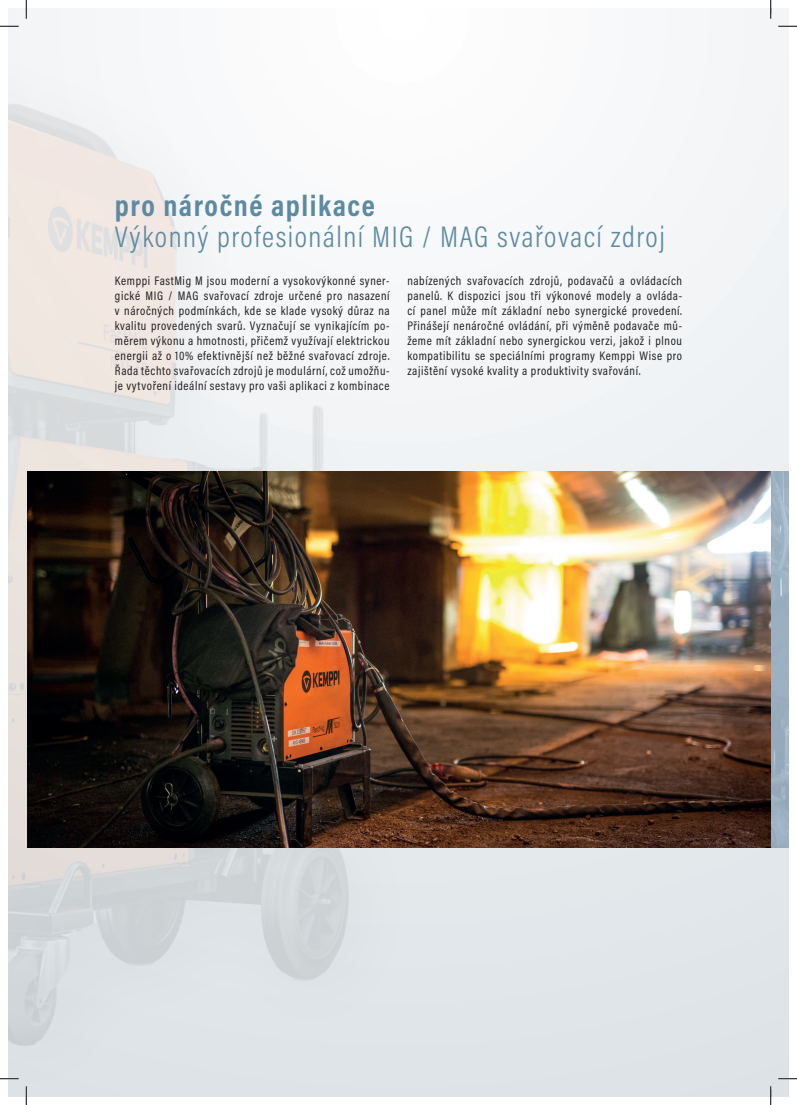
<style>
.page{position:relative;width:797px;height:1105px;background:#fff}
.page>*{position:absolute;margin:0;border:0;box-sizing:border-box;transform-origin:0 0}
.t1{font:300 30px "Acumin Pro Cond";letter-spacing:.05em;color:#5c8aa2}
.t2{font:700 30px "Acumin Pro Cond";letter-spacing:.05em;color:#5c8aa2}
.t3{font:12.5px/15px "Acumin Pro Cond";letter-spacing:.05em;color:#231f20;text-align:justify}
</style>
<div class="page">
<svg style="left:437px;top:9px;width:351px;height:1087px"></svg>
<img style="left:437px;top:471px;width:333px;height:377px">
<svg style="left:770px;top:471px;width:18px;height:440px;background:#a4b5c3"></svg>
<div style="left:9px;top:9px;width:428px;height:1087px;background:#231f20;opacity:.4"></div>
<img style="left:9px;top:32px;width:340px;height:1015px">
<svg style="left:0;top:25px;width:19px;height:2px"></svg>
<svg style="left:778px;top:25px;width:19px;height:2px"></svg>
<svg style="left:0;top:1078px;width:19px;height:1px"></svg>
<svg style="left:778px;top:1078px;width:19px;height:1px"></svg>
<svg style="left:25px;top:0;width:2px;height:19px"></svg>
<svg style="left:25px;top:1086px;width:2px;height:19px"></svg>
<svg style="left:770px;top:0;width:1px;height:19px"></svg>
<svg style="left:770px;top:1086px;width:1px;height:19px"></svg>
<h1 class="t2" style="left:115px;top:186px;width:261px">pro náročné aplikace</h1>
<h1 class="t1" style="left:115px;top:217px;width:551px">Výkonný profesionální MIG / MAG svařovací zdroj</h1>
<p class="t3" style="left:115px;top:273px;width:276px">Kemppi FastMig M jsou moderní a vysokovýkonné syner&shy;gické MIG / MAG svařovací zdroje určené pro nasazení v náročných podmínkách, kde se klade vysoký důraz na kvalitu provedených svarů. Vyznačují se vynikajícím po&shy;měrem výkonu a hmotnosti, přičemž využívají elektrickou energii až o 10% efektivnější než běžné svařovací zdroje.<br>Řada těchto svařovacích zdrojů je modulární, což umožňu&shy;je vytvoření ideální sestavy pro vaši aplikaci z kombinace</p>
<p class="t3" style="left:407px;top:273px;width:276px">nabízených svařovacích zdrojů, podavačů a ovládacích panelů. K dispozici jsou tři výkonové modely a ovláda&shy;cí panel může mít základní nebo synergické provedení.<br>Přinášejí nenáročné ovládání, při výměně podavače mů&shy;žeme mít základní nebo synergickou verzi, jakož i plnou kompatibilitu se speciálními programy Kemppi Wise pro zajištění vysoké kvality a produktivity svařování.</p>
</div>
